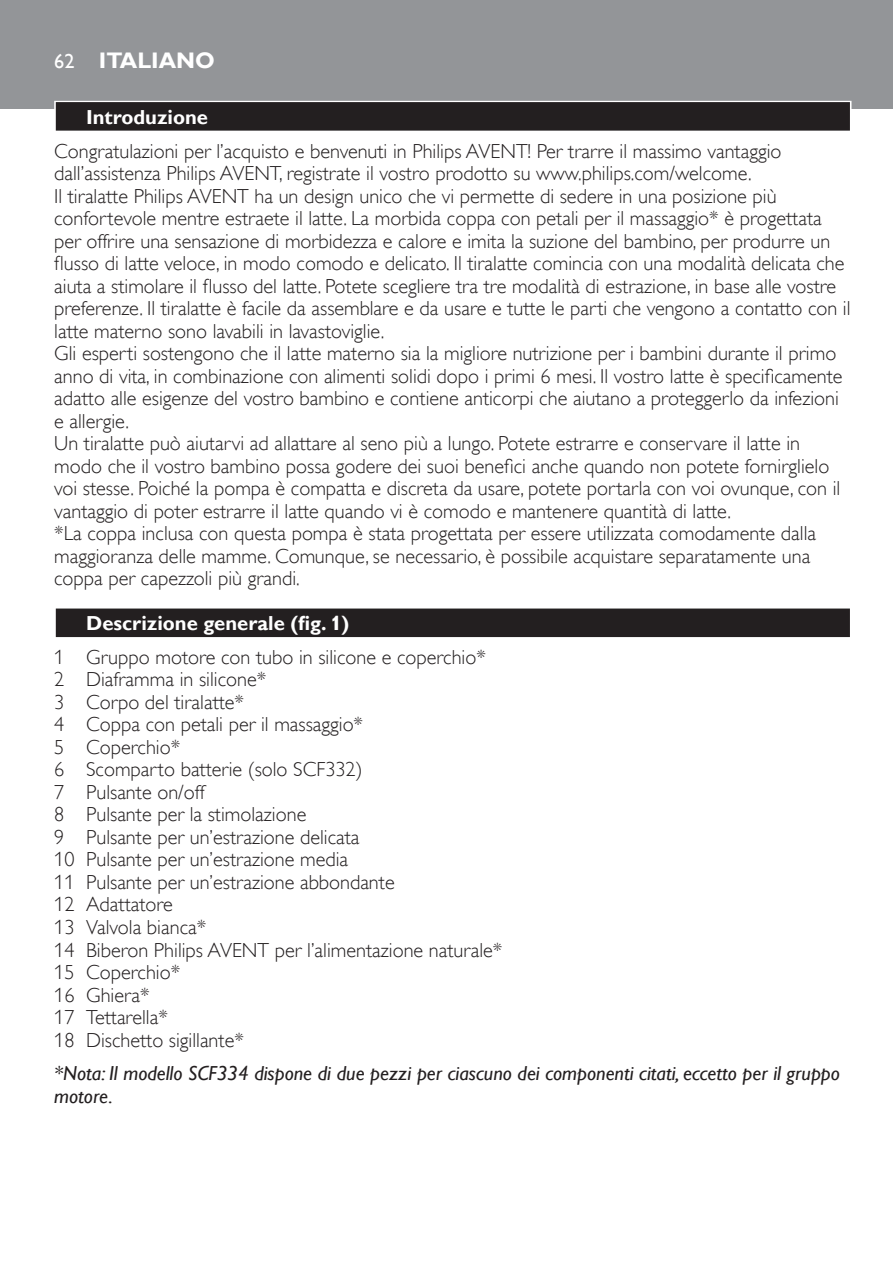
<style>
.page{position:relative;width:893px;height:1276px;background:#fff}
.page>*{position:absolute;margin:0;border:0;box-sizing:border-box;transform-origin:0 0}
.t1{font:700 22.5px "Gill Sans Alt One WGL";color:#fff}
.t2{font:20.25px/22.5px "Gill Sans Alt One WGL Light";color:#231f20}
.t3{font:italic 20.25px/22.5px "Gill Sans Alt One WGL";color:#231f20}
.t4{font:700 20.25px "Gill Sans Alt One WGL";color:#fff}
.t5{font:20.25px "Gill Sans Alt One WGL";color:#fff}
</style>
<div class="page">
<div style="left:0;top:0;width:893px;height:108px;background:#939598"></div>
<div style="left:54px;top:101px;width:797px;height:32px;background:#fff"></div>
<div style="left:56px;top:102px;width:794px;height:29px;background:#231f20"></div>
<div style="left:54px;top:607px;width:797px;height:32px;background:#efefef"></div>
<div style="left:56px;top:608px;width:794px;height:29px;background:#231f20"></div>
<p class="t5" style="left:54px;top:47px;width:22px">62</p>
<p class="t1" style="left:99px;top:45px;width:118px">Italiano</p>
<p class="t4" style="left:86px;top:103px;width:124px">I ntroduzione</p>
<p class="t2" style="left:54px;top:140px;width:798px">Congratulazioni per l’acquisto e benvenuti in Philips AVENT! Per trarre il massimo vantaggio dall’assistenza Philips AVENT, registrate il vostro prodotto su www.philips.com/welcome.<br>Il tiralatte Philips AVENT ha un design unico che vi permette di sedere in una posizione più confortevole mentre estraete il latte. La morbida coppa con petali per il massaggio* è progettata per offrire una sensazione di morbidezza e calore e imita la suzione del bambino, per produrre un flusso di latte veloce, in modo comodo e delicato. Il tiralatte comincia con una modalità delicata che aiuta a stimolare il flusso del latte. Potete scegliere tra tre modalità di estrazione, in base alle vostre preferenze. Il tiralatte è facile da assemblare e da usare e tutte le parti che vengono a contatto con il latte materno sono lavabili in lavastoviglie.<br>Gli esperti sostengono che il latte materno sia la migliore nutrizione per i bambini durante il primo anno di vita, in combinazione con alimenti solidi dopo i primi 6 mesi. Il vostro latte è specificamente adatto alle esigenze del vostro bambino e contiene anticorpi che aiutano a proteggerlo da infezioni e allergie.<br>Un tiralatte può aiutarvi ad allattare al seno più a lungo. Potete estrarre e conservare il latte in modo che il vostro bambino possa godere dei suoi benefici anche quando non potete fornirglielo voi stesse. Poiché la pompa è compatta e discreta da usare, potete portarla con voi ovunque, con il vantaggio di poter estrarre il latte quando vi è comodo e mantenere quantità di latte.<br>*La coppa inclusa con questa pompa è stata progettata per essere utilizzata comodamente dalla maggioranza delle mamme. Comunque, se necessario, è possibile acquistare separatamente una coppa per capezzoli più grandi.</p>
<p class="t4" style="left:86px;top:609px;width:265px">Descrizione generale (fig. 1)</p>
<p class="t2" style="left:54px;top:646px;width:450px">1 Gruppo motore con tubo in silicone e coperchio*<br>2 Diaframma in silicone*<br>3 Corpo del tiralatte*<br>4 Coppa con petali per il massaggio*<br>5 Coperchio*<br>6 Scomparto batterie (solo SCF332)<br>7 Pulsante on/off<br>8 Pulsante per la stimolazione<br>9 Pulsante per un’estrazione delicata<br>10 Pulsante per un’estrazione media<br>11 Pulsante per un’estrazione abbondante<br>12 Adattatore<br>13 Valvola bianca*<br>14 Biberon Philips AVENT per l’alimentazione naturale*<br>15 Coperchio*<br>16 Ghiera*<br>17 Tettarella*<br>18 Dischetto sigillante*</p>
<p class="t3" style="left:54px;top:1062px;width:787px">*Nota: Il modello SCF334 dispone di due pezzi per ciascuno dei componenti citati, eccetto per il gruppo motore.</p>
</div>
